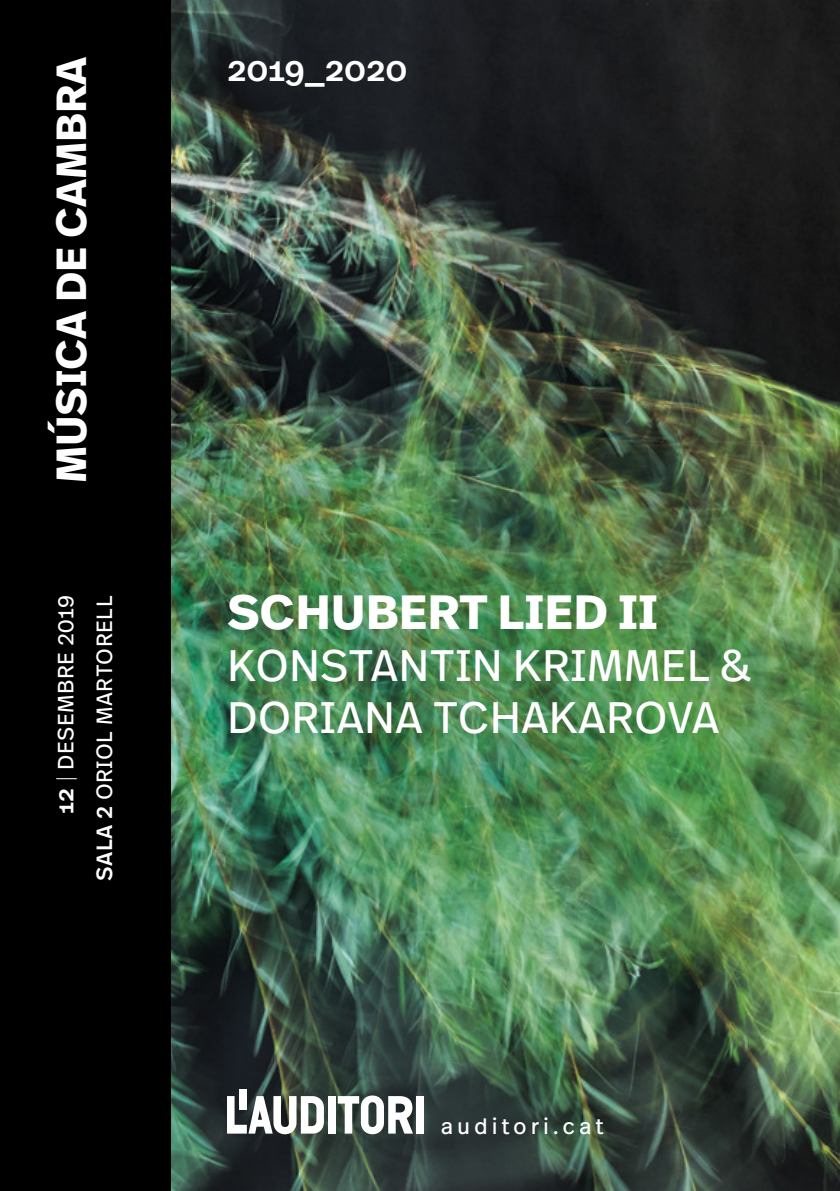
<style>
.page{position:relative;width:840px;height:1191px;background:#fff}
.page>*{position:absolute;margin:0;border:0;box-sizing:border-box;transform-origin:0 0}
.t1{font:700 48px "Real Text Pro";color:#fff}
.t2{font:44px/52px "Real Text Pro";color:#fff}
.t3{font:700 42px "Real Text Pro";color:#fff}
.t4{font:500 34px "Real Text Pro";color:#fff}
.t5{font:22.4px "Real Text Pro";letter-spacing:.17em;color:#fff}
.t6{font:22px "Real Text Pro";letter-spacing:.02em;color:#fff}
.s1{font-weight:500;font-size:24px}
.s2{font-weight:300}
.s3{font-weight:500}
</style>
<div class="page">
<img style="left:170px;top:0;width:669px;height:1191px">
<div style="left:0;top:0;width:170px;height:1191px;background:#000"></div>
<div style="left:239px;top:1089px;width:8px;height:20px;background:#fff"></div>
<svg style="left:227px;top:1096px;width:97px;height:38px"></svg>
<div style="left:328px;top:1096px;width:7px;height:37px;background:#fff"></div>
<svg style="left:337px;top:1095px;width:76px;height:39px"></svg>
<div style="left:416px;top:1096px;width:7px;height:37px;background:#fff"></div>
<p class="t3" style="left:41px;top:483px;width:428px;rotate:-90deg">MÚSICA DE CAMBRA</p>
<p class="t6" style="left:51px;top:813px;width:220px;rotate:-90deg"><span class="s1">12</span> <span class="s2">|</span> DESEMBRE 2019</p>
<p class="t6" style="left:89px;top:881px;width:287px;rotate:-90deg"><span class="s3">SALA 2</span> ORIOL MARTORELL</p>
<p class="t4" style="left:227px;top:45px;width:181px">2019_2020</p>
<p class="t1" style="left:227px;top:577px;width:432px">SCHUBERT LIED II</p>
<p class="t2" style="left:227px;top:638px;width:525px">KONSTANTIN KRIMMEL &amp;<br>DORIANA TCHAKAROVA</p>
<p class="t5" style="left:440px;top:1111px;width:164px">auditori.cat</p>
</div>
